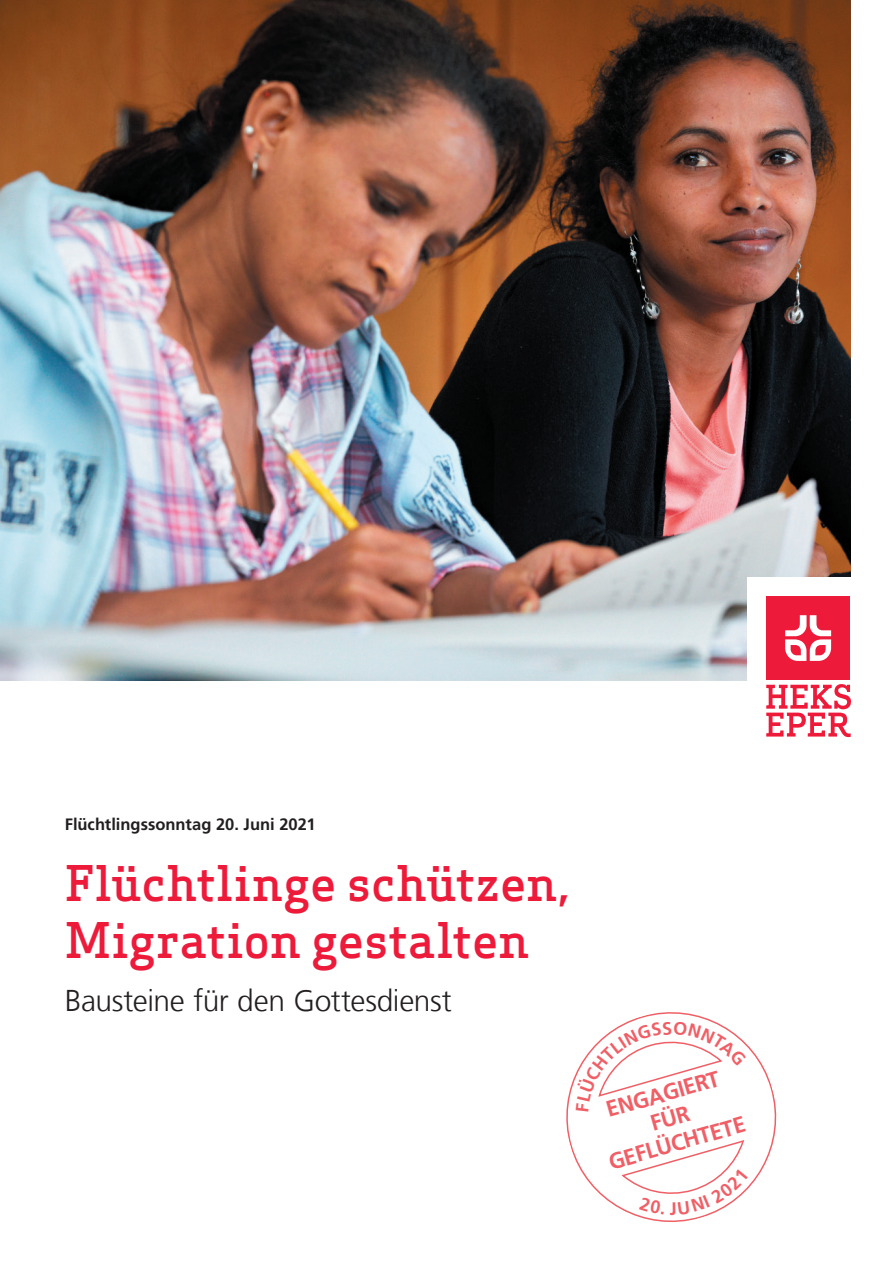
<style>
.page{position:relative;width:893px;height:1263px;background:#fff}
.page>*{position:absolute;margin:0;border:0;box-sizing:border-box;transform-origin:0 0}
.t1{font:500 48px/57.6px "Apex Serif";color:#ed1a3a}
.t2{font:300 30px "Frutiger LT Com";letter-spacing:-.015em;color:#231f20}
.t3{font:700 22.5px/25.5px "Frutiger LT Com";color:#f05f65;text-align:center}
.t4{font:700 16.5px "Frutiger LT Com";color:#231f20}
</style>
<div class="page">
<img style="left:0;top:0;width:850px;height:680px">
<svg style="left:566px;top:1012px;width:211px;height:210px"></svg>
<div style="left:748px;top:577px;width:145px;height:180px;background:#fff"></div>
<div style="left:766px;top:596px;width:84px;height:84px;background:#ed1a3a"></div>
<svg style="left:785px;top:615px;width:46px;height:46px"></svg>
<svg style="left:766px;top:684px;width:85px;height:53px"></svg>
<svg style="left:576px;top:1021px;width:170px;height:90px"></svg>
<svg style="left:621px;top:1139px;width:127px;height:76px"></svg>
<p class="t4" style="left:65px;top:814px;width:252px">Flüchtlingssonntag 20. Juni 2021</p>
<p class="t1" style="left:65px;top:854px;width:506px">Flüchtlinge schützen,<br>Migration gestalten</p>
<p class="t2" style="left:65px;top:983px;width:388px">Bausteine für den Gottesdienst</p>
<p class="t3" style="left:592px;top:1101px;width:143px;rotate:-16deg">ENGAGIERT<br>FÜR<br>GEFLÜCHTETE</p>
</div>
